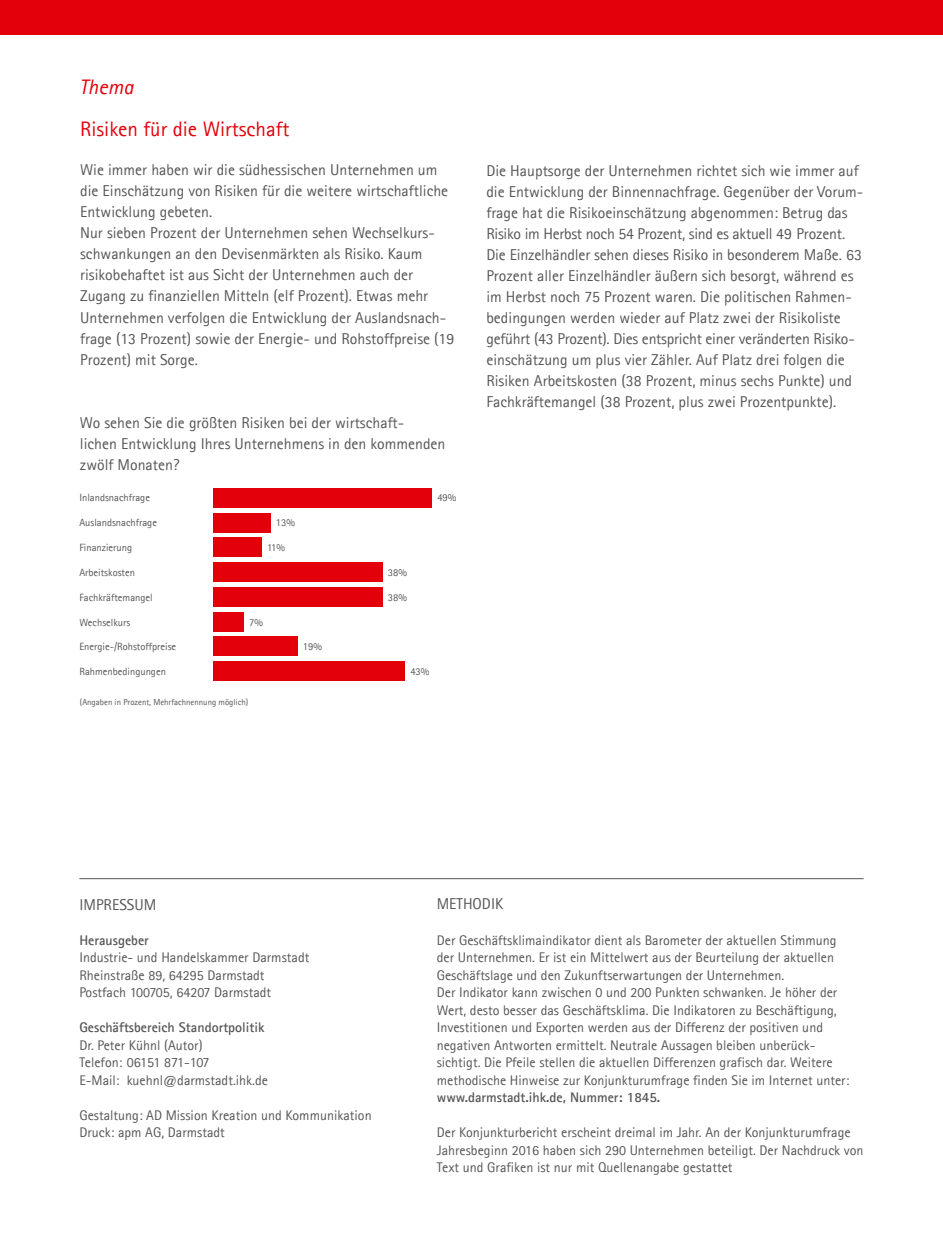
<style>
.page{position:relative;width:943px;height:1241px;background:#fff}
.page>*{position:absolute;margin:0;border:0;box-sizing:border-box;transform-origin:0 0}
.t1{font:21px "Agfa Rotis Sans Serif";color:#e3000b}
.t2{font:italic 21px "Agfa Rotis Sans Serif";color:#e3000b}
.t3{font:15.75px/21px "Agfa Rotis Sans Serif";color:#565655}
.t4{font:14px/17.5px "Agfa Rotis Sans Serif";color:#565655}
.t5{font:700 14px "Agfa Rotis Sans Serif";color:#565655}
.t6{font:10.5px "Agfa Rotis Sans Serif";color:#565655}
.t7{font:8.75px "Agfa Rotis Sans Serif";color:#565655}
</style>
<div class="page">
<div style="left:0;top:0;width:943px;height:35px;background:#e3000b"></div>
<hr style="left:79px;top:878px;width:784px;height:1px;background:#565655">
<div style="left:213px;top:661px;width:192px;height:20px;background:#e3000b"></div>
<div style="left:213px;top:636px;width:85px;height:20px;background:#e3000b"></div>
<div style="left:213px;top:611px;width:31px;height:20px;background:#e3000b"></div>
<div style="left:213px;top:587px;width:170px;height:19px;background:#e3000b"></div>
<div style="left:213px;top:562px;width:170px;height:20px;background:#e3000b"></div>
<div style="left:213px;top:537px;width:49px;height:20px;background:#e3000b"></div>
<div style="left:213px;top:512px;width:58px;height:20px;background:#e3000b"></div>
<div style="left:213px;top:488px;width:219px;height:19px;background:#e3000b"></div>
<h1 class="t2" style="left:79px;top:74px;width:56px">Thema</h1>
<h1 class="t1" style="left:80px;top:116px;width:211px">Risiken für die Wirtschaft</h1>
<p class="t3" style="left:80px;top:159px;width:376px">Wie immer haben wir die südhessischen Unternehmen um die Einschätzung von Risiken für die weitere wirtschaftliche Entwicklung gebeten.<br>Nur sieben Prozent der Unternehmen sehen Wechselkurs&shy;schwankungen an den Devisenmärkten als Risiko. Kaum risikobehaftet ist aus Sicht der Unternehmen auch der Zugang zu finanziellen Mitteln (elf Prozent). Etwas mehr Unternehmen verfolgen die Entwicklung der Auslandsnach&shy;frage (13 Prozent) sowie der Energie- und Rohstoffpreise (19<br>Prozent) mit Sorge.</p>
<p class="t3" style="left:486px;top:160px;width:378px">Die Hauptsorge der Unternehmen richtet sich wie immer auf die Entwicklung der Binnennachfrage. Gegenüber der Vorum&shy;frage hat die Risikoeinschätzung abgenommen: Betrug das Risiko im Herbst noch 54 Prozent, sind es aktuell 49 Prozent.<br>Die Einzelhändler sehen dieses Risiko in besonderem Maße. 63<br>Prozent aller Einzelhändler äußern sich besorgt, während es im Herbst noch 75 Prozent waren. Die politischen Rahmen&shy;bedingungen werden wieder auf Platz zwei der Risikoliste geführt (43 Prozent). Dies entspricht einer veränderten Risiko&shy;einschätzung um plus vier Zähler. Auf Platz drei folgen die Risiken Arbeitskosten (38 Prozent, minus sechs Punkte) und Fachkräftemangel (38 Prozent, plus zwei Prozentpunkte).</p>
<p class="t3" style="left:80px;top:412px;width:367px">Wo sehen Sie die größten Risiken bei der wirtschaft-<br>lichen Entwicklung Ihres Unternehmens in den kommenden zwölf Monaten?</p>
<p class="t6" style="left:79px;top:491px;width:72px">Inlandsnachfrage</p>
<p class="t6" style="left:437px;top:491px;width:21px">49%</p>
<p class="t6" style="left:79px;top:516px;width:79px">Auslandsnachfrage</p>
<p class="t6" style="left:276px;top:516px;width:21px">13%</p>
<p class="t6" style="left:79px;top:541px;width:54px">Finanzierung</p>
<p class="t6" style="left:267px;top:541px;width:19px">11%</p>
<p class="t6" style="left:79px;top:566px;width:57px">Arbeitskosten</p>
<p class="t6" style="left:388px;top:566px;width:21px">38%</p>
<p class="t6" style="left:79px;top:591px;width:75px">Fachkräftemangel</p>
<p class="t6" style="left:388px;top:591px;width:21px">38%</p>
<p class="t6" style="left:79px;top:615px;width:52px">Wechselkurs</p>
<p class="t6" style="left:249px;top:615px;width:15px">7%</p>
<p class="t6" style="left:79px;top:640px;width:98px">Energie-/Rohstoffpreise</p>
<p class="t6" style="left:303px;top:640px;width:21px">19%</p>
<p class="t6" style="left:79px;top:665px;width:88px">Rahmenbedingungen</p>
<p class="t6" style="left:410px;top:665px;width:21px">43%</p>
<p class="t7" style="left:80px;top:697px;width:170px">(Angaben in Prozent, Mehrfachnennung möglich)</p>
<p class="t3" style="left:79px;top:893px;width:78px">IMPRESSUM</p>
<p class="t5" style="left:79px;top:930px;width:71px">Herausgeber</p>
<p class="t4" style="left:79px;top:948px;width:231px">Industrie- und Handelskammer Darmstadt<br>Rheinstraße 89, 64295 Darmstadt<br>Postfach 100705, 64207 Darmstadt</p>
<p class="t5" style="left:79px;top:1018px;width:187px">Geschäftsbereich Standortpolitik</p>
<p class="t4" style="left:79px;top:1035px;width:190px">Dr. Peter Kühnl (Autor)<br>Telefon: 06151 871-107<br>E-Mail: kuehnl@darmstadt.ihk.de</p>
<p class="t4" style="left:79px;top:1105px;width:294px">Gestaltung: AD Mission Kreation und Kommunikation<br>Druck: apm AG, Darmstadt</p>
<p class="t3" style="left:437px;top:893px;width:68px">METHODIK</p>
<p class="t4" style="left:437px;top:930px;width:414px">Der Geschäftsklimaindikator dient als Barometer der aktuellen Stimmung der Unternehmen. Er ist ein Mittelwert aus der Beurteilung der aktuellen Geschäftslage und den Zukunftserwartungen der Unternehmen.<br>Der Indikator kann zwischen 0 und 200 Punkten schwanken. Je höher der Wert, desto besser das Geschäftsklima. Die Indikatoren zu Beschäftigung, Investitionen und Exporten werden aus der Differenz der positiven und negativen Antworten ermittelt. Neutrale Aussagen bleiben unberück&shy;sichtigt. Die Pfeile stellen die aktuellen Differenzen grafisch dar. Weitere methodische Hinweise zur Konjunkturumfrage finden Sie im Internet unter:</p>
<p class="t5" style="left:437px;top:1088px;width:225px">www.darmstadt.ihk.de, Nummer: 1845.</p>
<p class="t4" style="left:437px;top:1123px;width:428px">Der Konjunkturbericht erscheint dreimal im Jahr. An der Konjunkturumfrage<br>Jahresbeginn 2016 haben sich 290 Unternehmen beteiligt. Der Nachdruck von<br>Text und Grafiken ist nur mit Quellenangabe gestattet</p>
</div>
